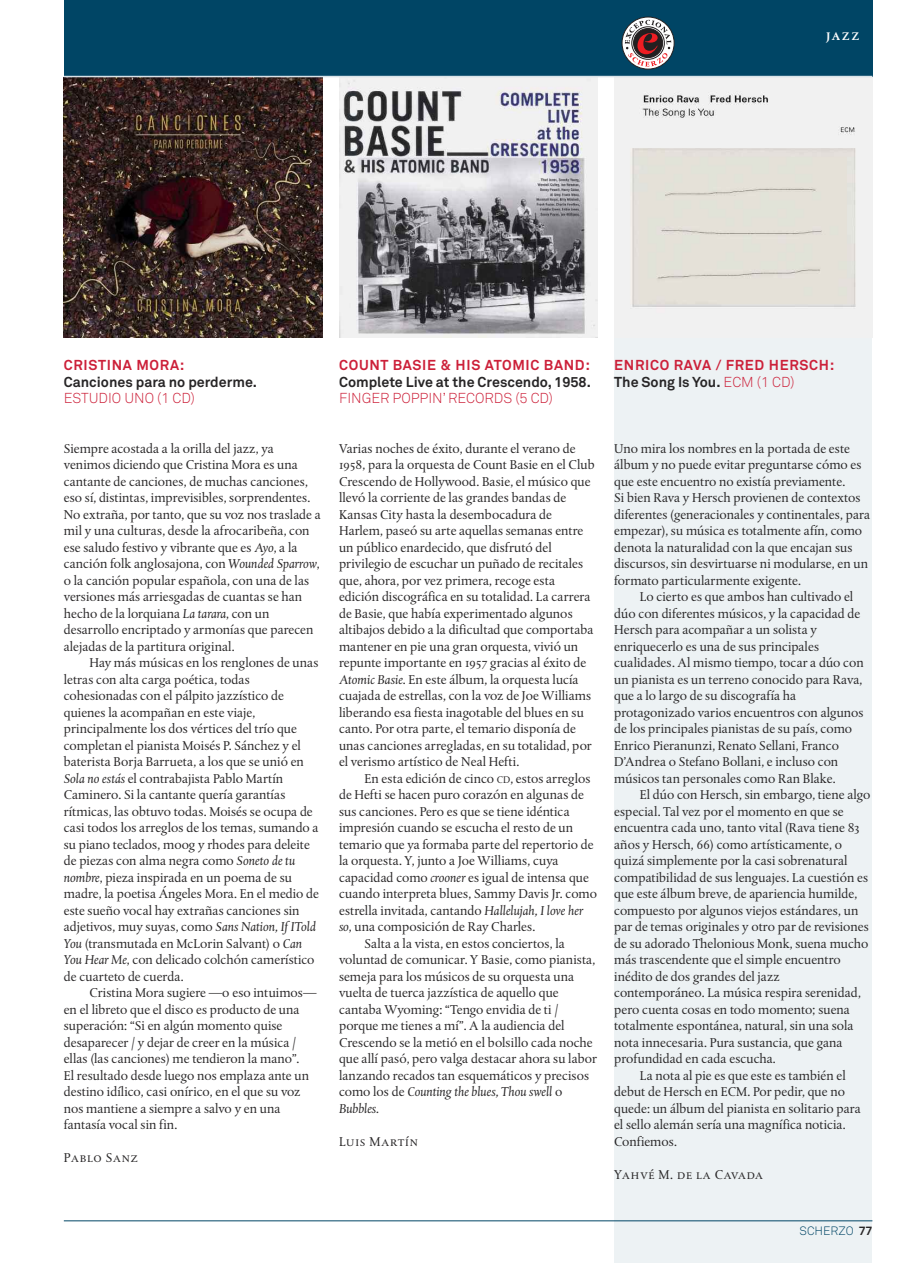
<style>
.page{position:relative;width:915px;height:1263px;background:#fff}
.page>*{position:absolute;margin:0;border:0;box-sizing:border-box;transform-origin:0 0}
.t1{font:700 14.25px/16.5px "Akkurat Pro";letter-spacing:.05em;color:#cc2039}
.t2{font:700 14.25px "Akkurat Pro";color:#272526}
.t3{font:14.25px "Akkurat Light Pro";color:#cc2039}
.t4{font:13.5px/16.5px "DTL Albertina ST";color:#272526}
.t5{font:italic 13.5px "DTL Albertina ST";color:#272526}
.t6{font:13.5px "DTL Albertina T Caps";letter-spacing:.05em;color:#272526}
.t7{font:12px "Akkurat Light Pro";color:#004565}
.t8{font:700 11.25px "DTL Albertina T Caps";color:#fff}
.s1{font-style:italic}
.s2{font-size:10.2px}
.s3{font-style:normal}
.s4{color:#272526}
.s5{font-family:"Akkurat Light Pro";font-weight:400}
.s6{font-family:"Akkurat Pro";font-weight:700;color:#272526}
</style>
<div class="page">
<div style="left:614px;top:28px;width:257px;height:1235px;background:#edf2f4"></div>
<img style="left:339px;top:77px;width:257px;height:261px">
<img style="left:632px;top:77px;width:240px;height:261px">
<div style="left:64px;top:0;width:808px;height:77px;background:#004565"></div>
<hr style="left:64px;top:1220px;width:808px;height:1px;background:#004565">
<img style="left:64px;top:77px;width:258px;height:260px">
<hr style="left:64px;top:76px;width:808px;height:1px;background:#d9e3e8">
<svg style="left:621px;top:17px;width:53px;height:52px"></svg>
<div style="left:621px;top:17px;width:53px;height:52px;border:1px solid #231f20;border-radius:50%"></div>
<svg style="left:624px;top:20px;width:47px;height:47px;background:#958084"></svg>
<p class="t8" style="left:826px;top:30px;width:35px">JAZZ</p>
<p class="t1" style="left:64px;top:358px;width:122px">CRISTINA MORA:</p>
<p class="t2" style="left:64px;top:377px;width:194px">Canciones para no perderme.</p>
<p class="t3" style="left:64px;top:393px;width:133px">ESTUDIO UNO (1 CD)</p>
<p class="t4" style="left:64px;top:440px;width:258px">Siempre acostada a la orilla del jazz, ya venimos diciendo que Cristina Mora es una cantante de canciones, de muchas canciones, eso sí, distintas, imprevisibles, sorprendentes.<br>No extraña, por tanto, que su voz nos traslade a mil y una culturas, desde la afrocaribeña, con ese saludo festivo y vibrante que es <span class="s1">Ayo</span>, a la canción folk anglosajona, con <span class="s1">Wounded Sparrow</span>, o la canción popular española, con una de las versiones más arriesgadas de cuantas se han hecho de la lorquiana <span class="s1">La tarara</span>, con un desarrollo encriptado y armonías que parecen alejadas de la partitura original.</p>
<p class="t4" style="left:64px;top:654px;width:256px;text-indent:26px">Hay más músicas en los renglones de unas letras con alta carga poética, todas cohesionadas con el pálpito jazzístico de quienes la acompañan en este viaje, principalmente los dos vértices del trío que completan el pianista Moisés P. Sánchez y el baterista Borja Barrueta, a los que se unió en <span class="s1">Sola no estás</span> el contrabajista Pablo Martín Caminero. Si la cantante quería garantías rítmicas, las obtuvo todas. Moisés se ocupa de casi todos los arreglos de los temas, sumando a su piano teclados, moog y rhodes para deleite de piezas con alma negra como <span class="s1">Soneto de tu nombre</span>, pieza inspirada en un poema de su madre, la poetisa Ángeles Mora. En el medio de este sueño vocal hay extrañas canciones sin adjetivos, muy suyas, como <span class="s1">Sans Nation, If ITold You</span> (transmutada en McLorin Salvant) o <span class="s1">Can You Hear Me</span>, con delicado colchón camerístico de cuarteto de cuerda.</p>
<p class="t4" style="left:64px;top:984px;width:254px;text-indent:26px">Cristina Mora sugiere —o eso intuimos— en el libreto que el disco es producto de una superación: “Si en algún momento quise desaparecer / y dejar de creer en la música / ellas (las canciones) me tendieron la mano”.<br>El resultado desde luego nos emplaza ante un destino idílico, casi onírico, en el que su voz nos mantiene a siempre a salvo y en una fantasía vocal sin fin.</p>
<p class="t6" style="left:64px;top:1150px;width:76px">Pablo Sanz</p>
<p class="t1" style="left:339px;top:358px;width:252px">COUNT BASIE &amp; HIS ATOMIC BAND:</p>
<p class="t2" style="left:339px;top:377px;width:253px">Complete Live at the Crescendo, 1958.</p>
<p class="t3" style="left:339px;top:393px;width:215px">FINGER POPPIN’ RECORDS (5 CD)</p>
<p class="t4" style="left:339px;top:440px;width:257px">Varias noches de éxito, durante el verano de 1958, para la orquesta de Count Basie en el Club Crescendo de Hollywood. Basie, el músico que llevó la corriente de las grandes bandas de Kansas City hasta la desembocadura de Harlem, paseó su arte aquellas semanas entre un público enardecido, que disfrutó del privilegio de escuchar un puñado de recitales que, ahora, por vez primera, recoge esta edición discográfica en su totalidad. La carrera de Basie, que había experimentado algunos altibajos debido a la dificultad que comportaba mantener en pie una gran orquesta, vivió un repunte importante en 1957 gracias al éxito de <span class="s1">Atomic Basie</span>. En este álbum, la orquesta lucía cuajada de estrellas, con la voz de Joe Williams liberando esa fiesta inagotable del blues en su canto. Por otra parte, el temario disponía de unas canciones arregladas, en su totalidad, por el verismo artístico de Neal Hefti.</p>
<p class="t4" style="left:364px;top:770px;width:227px">En esta edición de cinco <span class="s2">CD</span>, estos arreglos</p>
<p class="t4" style="left:339px;top:786px;width:246px">de Hefti se hacen puro corazón en algunas de</p>
<p class="t4" style="left:339px;top:803px;width:232px">sus canciones. Pero es que se tiene idéntica</p>
<p class="t4" style="left:339px;top:819px;width:236px">impresión cuando se escucha el resto de un</p>
<p class="t4" style="left:339px;top:836px;width:256px">temario que ya formaba parte del repertorio de</p>
<p class="t4" style="left:339px;top:852px;width:221px">la orquesta. Y, junto a Joe Williams, cuya</p>
<p class="t4" style="left:339px;top:869px;width:251px">capacidad como <span class="s1">crooner</span> es igual de intensa que</p>
<p class="t4" style="left:339px;top:885px;width:259px">cuando interpreta blues, Sammy Davis Jr. como</p>
<p class="t4" style="left:339px;top:902px;width:245px">estrella invitada, cantando <span class="s1">Hallelujah, I love her</span></p>
<p class="t4" style="left:339px;top:918px;width:198px"><span class="s1">so</span>, una composición de Ray Charles.</p>
<p class="t4" style="left:364px;top:935px;width:202px">Salta a la vista, en estos conciertos, la</p>
<p class="t4" style="left:339px;top:951px;width:258px">voluntad de comunicar. Y Basie, como pianista,</p>
<p class="t4" style="left:339px;top:968px;width:236px">semeja para los músicos de su orquesta una</p>
<p class="t4" style="left:339px;top:984px;width:221px">vuelta de tuerca jazzística de aquello que</p>
<p class="t4" style="left:339px;top:1001px;width:221px">cantaba Wyoming: “Tengo envidia de ti /</p>
<p class="t4" style="left:339px;top:1017px;width:227px">porque me tienes a mí”. A la audiencia del</p>
<p class="t4" style="left:339px;top:1034px;width:255px">Crescendo se la metió en el bolsillo cada noche</p>
<p class="t4" style="left:339px;top:1050px;width:259px">que allí pasó, pero valga destacar ahora su labor</p>
<p class="t4" style="left:339px;top:1067px;width:251px">lanzando recados tan esquemáticos y precisos</p>
<p class="t5" style="left:339px;top:1084px;width:225px"><span class="s3">como los de</span> Counting the blues, Thou swell <span class="s3">o</span></p>
<p class="t5" style="left:339px;top:1100px;width:42px">Bubbles.</p>
<p class="t6" style="left:339px;top:1133px;width:80px">Luis Martín</p>
<p class="t1" style="left:614px;top:358px;width:221px">ENRICO RAVA / FRED HERSCH:<br><span class="s4">The Song Is You.</span> <span class="s5">ECM (1 CD)</span></p>
<p class="t4" style="left:614px;top:440px;width:257px">Uno mira los nombres en la portada de este álbum y no puede evitar preguntarse cómo es que este encuentro no existía previamente.<br>Si bien Rava y Hersch provienen de contextos diferentes (generacionales y continentales, para empezar), su música es totalmente afín, como denota la naturalidad con la que encajan sus discursos, sin desvirtuarse ni modularse, en un formato particularmente exigente.</p>
<p class="t4" style="left:614px;top:588px;width:251px;text-indent:26px">Lo cierto es que ambos han cultivado el dúo con diferentes músicos, y la capacidad de Hersch para acompañar a un solista y enriquecerlo es una de sus principales cualidades. Al mismo tiempo, tocar a dúo con un pianista es un terreno conocido para Rava, que a lo largo de su discografía ha protagonizado varios encuentros con algunos de los principales pianistas de su país, como Enrico Pieranunzi, Renato Sellani, Franco D’Andrea o Stefano Bollani, e incluso con músicos tan personales como Ran Blake.</p>
<p class="t4" style="left:639px;top:786px;width:232px">El dúo con Hersch, sin embargo, tiene algo</p>
<p class="t4" style="left:614px;top:803px;width:231px">especial. Tal vez por el momento en que se</p>
<p class="t4" style="left:614px;top:819px;width:247px">encuentra cada uno, tanto vital (Rava tiene 83</p>
<p class="t4" style="left:614px;top:836px;width:229px">años y Hersch, 66) como artísticamente, o</p>
<p class="t4" style="left:614px;top:852px;width:235px">quizá simplemente por la casi sobrenatural</p>
<p class="t4" style="left:614px;top:869px;width:255px">compatibilidad de sus lenguajes. La cuestión es</p>
<p class="t4" style="left:614px;top:885px;width:244px">que este álbum breve, de apariencia humilde,</p>
<p class="t4" style="left:614px;top:902px;width:245px">compuesto por algunos viejos estándares, un</p>
<p class="t4" style="left:614px;top:918px;width:256px">par de temas originales y otro par de revisiones</p>
<p class="t4" style="left:614px;top:935px;width:255px">de su adorado Thelonious Monk, suena mucho</p>
<p class="t4" style="left:614px;top:951px;width:228px">más trascendente que el simple encuentro</p>
<p class="t4" style="left:614px;top:968px;width:167px">inédito de dos grandes del jazz</p>
<p class="t4" style="left:614px;top:984px;width:248px">contemporáneo. La música respira serenidad,</p>
<p class="t4" style="left:614px;top:1001px;width:237px">pero cuenta cosas en todo momento; suena</p>
<p class="t4" style="left:614px;top:1017px;width:241px">totalmente espontánea, natural, sin una sola</p>
<p class="t4" style="left:614px;top:1034px;width:229px">nota innecesaria. Pura sustancia, que gana</p>
<p class="t4" style="left:614px;top:1050px;width:163px">profundidad en cada escucha.</p>
<p class="t4" style="left:639px;top:1067px;width:207px">La nota al pie es que este es también el</p>
<p class="t4" style="left:614px;top:1083px;width:232px">debut de Hersch en ECM. Por pedir, que no</p>
<p class="t4" style="left:614px;top:1100px;width:248px">quede: un álbum del pianista en solitario para</p>
<p class="t4" style="left:614px;top:1116px;width:233px">el sello alemán sería una magnífica noticia.</p>
<p class="t4" style="left:614px;top:1133px;width:64px">Confiemos.</p>
<p class="t6" style="left:614px;top:1166px;width:150px">Yahvé M. de la Cavada</p>
<p class="t7" style="left:799px;top:1227px;width:74px">SCHERZO <span class="s6">77</span></p>
</div>
